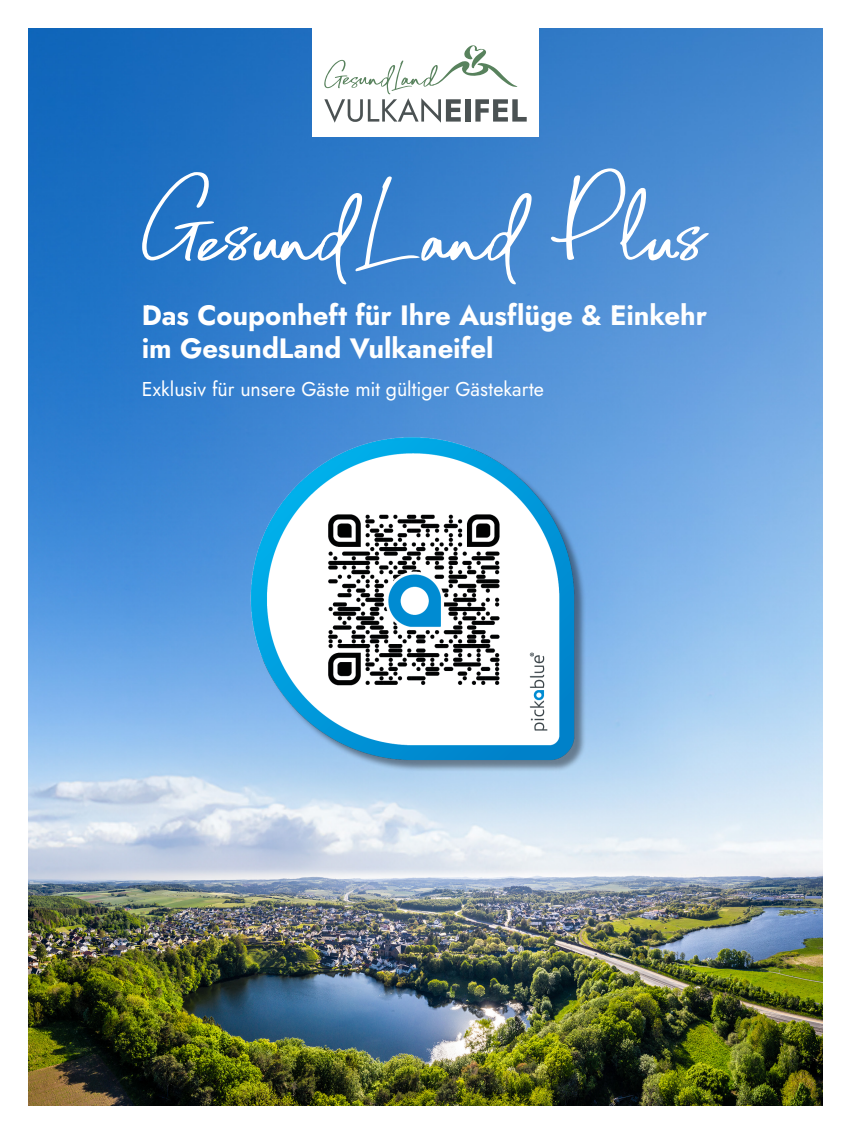
<style>
.page{position:relative;width:851px;height:1134px;background:#fff}
.page>*{position:absolute;margin:0;border:0;box-sizing:border-box;transform-origin:0 0}
.t1{font:164px "Vulkan 1";letter-spacing:-.035em;color:#fff}
.t2{font:700 28px/33.6px "Jost";color:#fff}
.t3{font:20px "Jost";color:#fff}
</style>
<div class="page">
<img style="left:28px;top:28px;width:794px;height:1078px">
<div style="left:312px;top:0;width:227px;height:136px;background:#fff"></div>
<svg style="left:324px;top:45px;width:202px;height:78px"></svg>
<img style="left:241px;top:424px;width:368px;height:352px">
<h1 class="t1" style="left:141px;top:126px;width:569px">GesundLand Plus</h1>
<p class="t2" style="left:142px;top:298px;width:566px">Das Couponheft für Ihre Ausflüge &amp; Einkehr im GesundLand Vulkaneifel</p>
<p class="t3" style="left:142px;top:375px;width:403px">Exklusiv für unsere Gäste mit gültiger Gästekarte</p>
</div>
